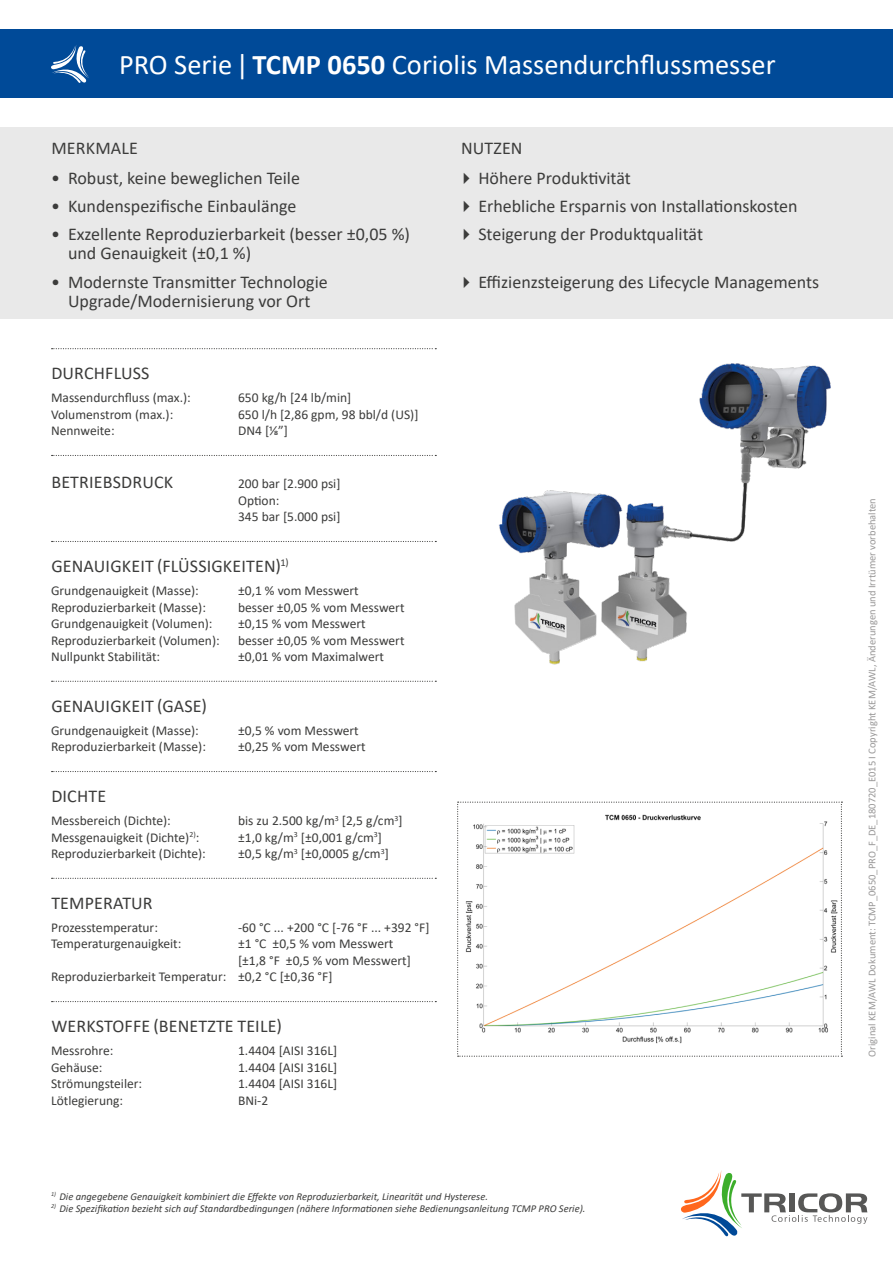
<style>
.page{position:relative;width:893px;height:1263px;background:#fff}
.page>*{position:absolute;margin:0;border:0;box-sizing:border-box;transform-origin:0 0}
.t1{font:28.5px "Calibri";color:#fff}
.t2{font:18px/19.5px "Calibri";color:#3c3c3b}
.t3{font:13.5px/16.5px "Calibri";color:#3c3c3b}
.t4{font:italic 10.5px "Calibri";color:#3c3c3b}
.t5{font:10.5px "Calibri";color:#999898}
.s1{font-weight:700}
</style>
<div class="page">
<div style="left:0;top:128px;width:893px;height:191px;background:#e9e9e9"></div>
<svg style="left:681px;top:1170px;width:186px;height:67px"></svg>
<div style="left:0;top:30px;width:893px;height:68px;background:#004a98"></div>
<svg style="left:51px;top:45px;width:38px;height:38px"></svg>
<svg style="left:52px;top:348px;width:384px;height:1px"></svg>
<svg style="left:52px;top:455px;width:384px;height:1px"></svg>
<svg style="left:52px;top:541px;width:384px;height:1px"></svg>
<svg style="left:52px;top:681px;width:384px;height:1px"></svg>
<svg style="left:52px;top:771px;width:384px;height:1px"></svg>
<svg style="left:52px;top:878px;width:384px;height:1px"></svg>
<svg style="left:52px;top:1001px;width:384px;height:1px"></svg>
<svg style="left:457px;top:801px;width:385px;height:256px"></svg>
<img style="left:499px;top:363px;width:332px;height:302px">
<h1 class="t1" style="left:119px;top:45px;width:658px">PRO Serie | <span class="s1">TCMP 0650</span> Coriolis Massendurchflussmesser</h1>
<h2 class="t2" style="left:51px;top:138px;width:88px">MERKMALE</h2>
<h2 class="t2" style="left:51px;top:168px;width:251px">• Robust, keine beweglichen Teile</h2>
<h2 class="t2" style="left:51px;top:196px;width:247px">• Kundenspezifische Einbaulänge</h2>
<h2 class="t2" style="left:68px;top:224px;width:343px;text-indent:-17px">• Exzellente Reproduzierbarkeit (besser ±0,05 %) und Genauigkeit (±0,1 %)</h2>
<h2 class="t2" style="left:51px;top:271px;width:278px;text-align:center">• Modernste Transmitter Technologie<br>Upgrade/Modernisierung vor Ort</h2>
<h2 class="t2" style="left:51px;top:363px;width:100px">DURCHFLUSS</h2>
<p class="t3" style="left:51px;top:389px;width:141px">Massendurchfluss (max.):</p>
<p class="t3" style="left:238px;top:389px;width:115px">650 kg/h [24 lb/min]</p>
<p class="t3" style="left:51px;top:406px;width:124px">Volumenstrom (max.):</p>
<p class="t3" style="left:238px;top:406px;width:182px">650 l/h [2,86 gpm, 98 bbl/d (US)]</p>
<p class="t3" style="left:51px;top:422px;width:65px">Nennweite:</p>
<p class="t3" style="left:238px;top:422px;width:51px">DN4 [1/8”]</p>
<h2 class="t2" style="left:51px;top:472px;width:123px">BETRIEBSDRUCK</h2>
<p class="t3" style="left:238px;top:475px;width:104px">200 bar [2.900 psi]<br>Option:<br>345 bar [5.000 psi]</p>
<h2 class="t2" style="left:51px;top:556px;width:239px">GENAUIGKEIT (FLÜSSIGKEITEN)<sup>1)</sup></h2>
<p class="t3" style="left:51px;top:582px;width:149px">Grundgenauigkeit (Masse):</p>
<p class="t3" style="left:238px;top:582px;width:122px">±0,1 % vom Messwert</p>
<p class="t3" style="left:51px;top:598px;width:156px">Reproduzierbarkeit (Masse):</p>
<p class="t3" style="left:238px;top:598px;width:168px">besser ±0,05 % vom Messwert</p>
<p class="t3" style="left:51px;top:615px;width:163px">Grundgenauigkeit (Volumen):</p>
<p class="t3" style="left:238px;top:615px;width:129px">±0,15 % vom Messwert</p>
<p class="t3" style="left:51px;top:631px;width:170px">Reproduzierbarkeit (Volumen):</p>
<p class="t3" style="left:238px;top:631px;width:168px">besser ±0,05 % vom Messwert</p>
<p class="t3" style="left:51px;top:648px;width:111px">Nullpunkt Stabilität:</p>
<p class="t3" style="left:238px;top:648px;width:147px">±0,01 % vom Maximalwert</p>
<h2 class="t2" style="left:51px;top:696px;width:157px">GENAUIGKEIT (GASE)</h2>
<p class="t3" style="left:51px;top:722px;width:149px">Grundgenauigkeit (Masse):</p>
<p class="t3" style="left:238px;top:722px;width:122px">±0,5 % vom Messwert</p>
<p class="t3" style="left:51px;top:738px;width:156px">Reproduzierbarkeit (Masse):</p>
<p class="t3" style="left:238px;top:738px;width:129px">±0,25 % vom Messwert</p>
<h2 class="t2" style="left:51px;top:786px;width:56px">DICHTE</h2>
<p class="t3" style="left:51px;top:812px;width:121px">Messbereich (Dichte):</p>
<p class="t3" style="left:238px;top:812px;width:166px">bis zu 2.500 kg/m<sup>3</sup> [2,5 g/cm<sup>3</sup>]</p>
<p class="t3" style="left:51px;top:828px;width:150px">Messgenauigkeit (Dichte)<sup>2)</sup>:</p>
<p class="t3" style="left:238px;top:828px;width:145px">±1,0 kg/m<sup>3</sup> [±0,001 g/cm<sup>3</sup>]</p>
<p class="t3" style="left:51px;top:845px;width:156px">Reproduzierbarkeit (Dichte):</p>
<p class="t3" style="left:238px;top:845px;width:152px">±0,5 kg/m<sup>3</sup> [±0,0005 g/cm<sup>3</sup>]</p>
<h2 class="t2" style="left:51px;top:893px;width:103px">TEMPERATUR</h2>
<p class="t3" style="left:51px;top:919px;width:108px">Prozesstemperatur:</p>
<p class="t3" style="left:238px;top:919px;width:193px">-60 °C ... +200 °C [-76 °F ... +392 °F]</p>
<p class="t3" style="left:51px;top:935px;width:132px">Temperaturgenauigkeit:</p>
<p class="t3" style="left:238px;top:935px;width:157px">±1 °C ±0,5 % vom Messwert</p>
<p class="t3" style="left:238px;top:952px;width:174px">[±1,8 °F ±0,5 % vom Messwert]</p>
<p class="t3" style="left:51px;top:968px;width:283px">Reproduzierbarkeit Temperatur: ±0,2 °C [±0,36 °F]</p>
<h2 class="t2" style="left:51px;top:1016px;width:232px">WERKSTOFFE (BENETZTE TEILE)</h2>
<p class="t3" style="left:51px;top:1042px;width:64px">Messrohre:</p>
<p class="t3" style="left:238px;top:1042px;width:101px">1.4404 [AISI 316L]</p>
<p class="t3" style="left:51px;top:1058px;width:53px">Gehäuse:</p>
<p class="t3" style="left:238px;top:1058px;width:101px">1.4404 [AISI 316L]</p>
<p class="t3" style="left:51px;top:1075px;width:93px">Strömungsteiler:</p>
<p class="t3" style="left:238px;top:1075px;width:101px">1.4404 [AISI 316L]</p>
<p class="t3" style="left:51px;top:1091px;width:74px">Lötlegierung:</p>
<p class="t3" style="left:238px;top:1091px;width:32px">BNi-2</p>
<h2 class="t2" style="left:478px;top:132px;width:154px;line-height:30.2px;text-indent:-17px">NUTZEN<br>Höhere Produktivität</h2>
<h2 class="t2" style="left:478px;top:192px;width:321px;line-height:28px">Erhebliche Ersparnis von Installationskosten<br>Steigerung der Produktqualität</h2>
<h2 class="t2" style="left:478px;top:271px;width:342px">Effizienzsteigerung des Lifecycle Managements</h2>
<p class="t4" style="left:51px;top:1189px;width:439px"><sup>1)</sup> Die angegebene Genauigkeit kombiniert die Effekte von Reproduzierbarkeit, Linearität und Hysterese.</p>
<p class="t4" style="left:51px;top:1201px;width:536px"><sup>2)</sup> Die Spezifikation bezieht sich auf Standardbedingungen (nähere Informationen siehe Bedienungsanleitung TCMP PRO Serie).</p>
<p class="t5" style="left:865px;top:1057px;width:560px;rotate:-90deg">Original KEM/AWL Dokument: TCMP_0650_PRO_F_DE_180720_E015 I Copyright KEM/AWL, Änderungen und Irrtümer vorbehalten</p>
</div>
